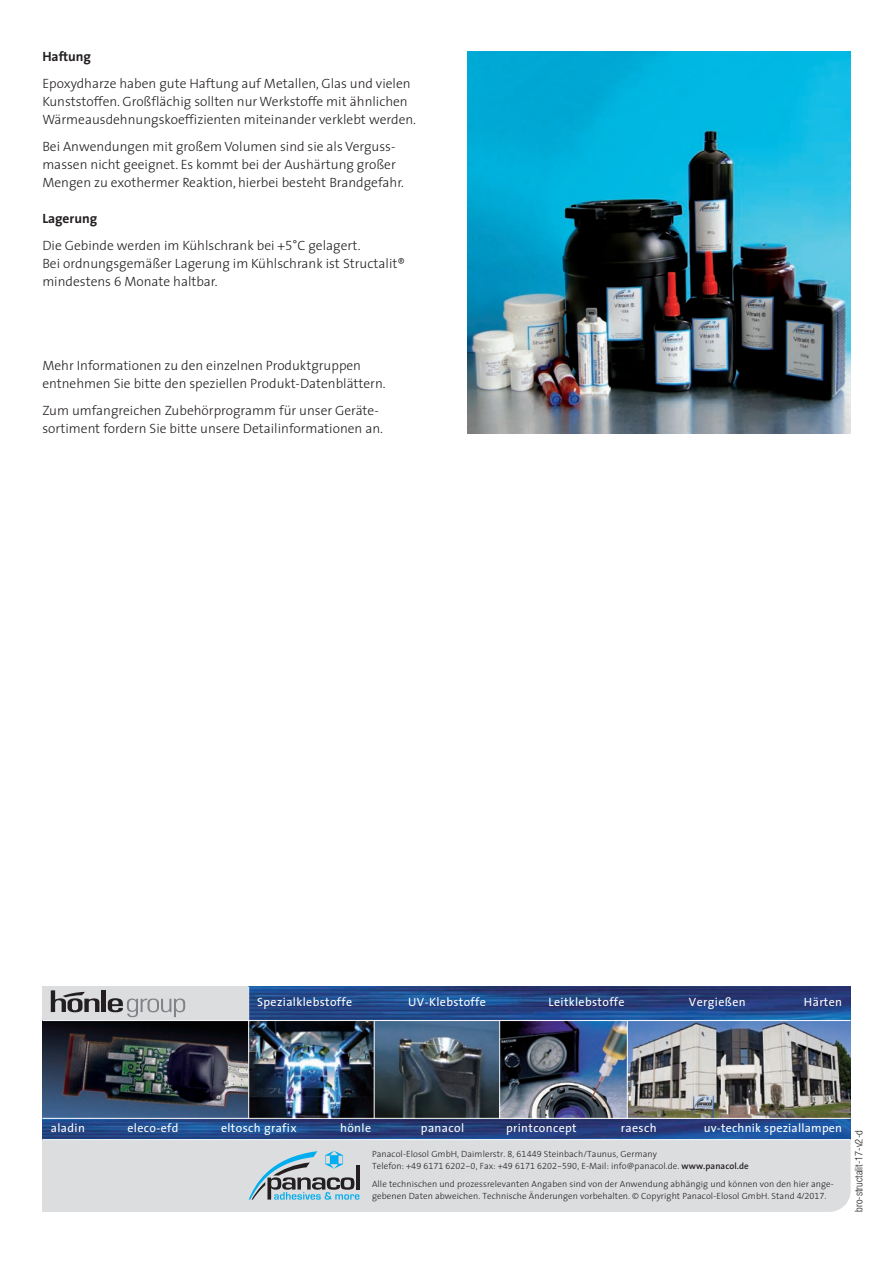
<style>
.page{position:relative;width:893px;height:1263px;background:#fff}
.page>*{position:absolute;margin:0;border:0;box-sizing:border-box;transform-origin:0 0}
.t1{font:300 13.5px/18px "The Sans";color:#231f20}
.t2{font:700 13.5px "The Sans";color:#231f20}
.t3{font:12px "The Sans";letter-spacing:.03em;color:#fff}
.t4{font:300 condensed 10.5px "Helvetica Neue";color:#231f20}
.t5{font:300 9px/12px "The Sans";letter-spacing:.01em;color:#231f20}
.s1{font-weight:700}
.s2{font-family:"The Sans Light Expert";font-weight:400}
.s3{font-weight:600}
</style>
<div class="page">
<img style="left:468px;top:51px;width:382px;height:383px">
<div style="left:42px;top:987px;width:221px;height:51px;background:#dcdddf"></div>
<hr style="left:102px;top:990px;width:4px;height:22px;background:#231f20">
<svg style="left:108px;top:998px;width:77px;height:19px"></svg>
<svg style="left:51px;top:990px;width:48px;height:22px"></svg>
<img style="left:249px;top:987px;width:601px;height:33px">
<div style="left:42px;top:1093px;width:808px;height:119px;background:#dcdddf;border-radius:21px"></div>
<div style="left:42px;top:1093px;width:718px;height:119px;background:#dcdddf"></div>
<img style="left:42px;top:1119px;width:808px;height:20px">
<img style="left:42px;top:1021px;width:206px;height:97px">
<img style="left:249px;top:1021px;width:125px;height:97px">
<svg style="left:375px;top:1021px;width:124px;height:97px"></svg>
<img style="left:500px;top:1021px;width:127px;height:97px">
<img style="left:628px;top:1021px;width:222px;height:97px">
<svg style="left:249px;top:1151px;width:110px;height:49px"></svg>
<hr style="left:42px;top:1118px;width:808px;height:1px;background:#fff">
<hr style="left:248px;top:987px;width:1px;height:131px;background:#fff">
<hr style="left:374px;top:1021px;width:1px;height:97px;background:#fff">
<hr style="left:499px;top:1021px;width:1px;height:97px;background:#fff">
<hr style="left:627px;top:1021px;width:1px;height:97px;background:#fff">
<hr style="left:42px;top:1020px;width:808px;height:1px;background:#fff">
<hr style="left:42px;top:1139px;width:808px;height:1px;background:#fff">
<p class="t2" style="left:42px;top:51px;width:50px">Haftung</p>
<p class="t1" style="left:42px;top:76px;width:375px">Epoxydharze haben gute Haftung auf Metallen, Glas und vielen<br>Kunststoffen. Großflächig sollten nur Werkstoffe mit ähnlichen<br>Wärmeausdehnungskoeffizienten miteinander verklebt werden.</p>
<p class="t1" style="left:42px;top:139px;width:363px">Bei Anwendungen mit großem Volumen sind sie als Verguss&shy;massen nicht geeignet. Es kommt bei der Aushärtung großer<br>Mengen zu exothermer Reaktion, hierbei besteht Brandgefahr.</p>
<p class="t1" style="left:42px;top:207px;width:320px;line-height:27px"><span class="s1">Lagerung<br></span>Die Gebinde werden im Kühlschrank bei +<span class="s2">5</span>°C gelagert.</p>
<p class="t1" style="left:42px;top:256px;width:364px">Bei ordnungsgemäßer Lagerung im Kühlschrank ist Structalit® mindestens <span class="s2">6</span> Monate haltbar.</p>
<p class="t1" style="left:42px;top:358px;width:345px">Mehr Informationen zu den einzelnen Produktgruppen entnehmen Sie bitte den speziellen Produkt-Datenblättern.</p>
<p class="t1" style="left:42px;top:403px;width:342px">Zum umfangreichen Zubehörprogramm für unser Geräte&shy;sortiment fordern Sie bitte unsere Detailinformationen an.</p>
<p class="t3" style="left:257px;top:997px;width:96px">Spezialklebstoffe</p>
<p class="t3" style="left:408px;top:997px;width:79px">UV-Klebstoffe</p>
<p class="t3" style="left:548px;top:997px;width:77px">Leitklebstoffe</p>
<p class="t3" style="left:689px;top:997px;width:58px">Vergießen</p>
<p class="t3" style="left:783px;top:997px;width:58px">Vergießen</p>
<p class="t3" style="left:783px;top:997px;width:58px">Vergießen</p>
<p class="t3" style="left:804px;top:997px;width:40px">Härten</p>
<p class="t3" style="left:51px;top:1123px;width:36px">aladin</p>
<p class="t3" style="left:127px;top:1123px;width:52px">eleco-efd</p>
<p class="t3" style="left:221px;top:1123px;width:77px">eltosch grafix</p>
<p class="t3" style="left:340px;top:1123px;width:33px">hönle</p>
<p class="t3" style="left:421px;top:1123px;width:45px">panacol</p>
<p class="t3" style="left:506px;top:1123px;width:72px">printconcept</p>
<p class="t3" style="left:621px;top:1123px;width:37px">raesch</p>
<p class="t3" style="left:703px;top:1123px;width:140px">uv-technik speziallampen</p>
<p class="t5" style="left:372px;top:1149px;width:378px">Panacol-Elosol GmbH, Daimlerstr. <span class="s2">8</span>, <span class="s2">61449</span> Steinbach/Taunus, Germany<br>Telefon: +<span class="s2">49 6171 6202-0</span>, Fax: +<span class="s2">49 6171 6202-590</span>, E-Mail: info@panacol.de. <span class="s3">www.panacol.de</span></p>
<p class="t5" style="left:372px;top:1179px;width:463px">Alle technischen und prozessrelevanten Angaben sind von der Anwendung abhängig und können von den hier ange&shy;gebenen Daten abweichen. Technische Änderungen vorbehalten. © Copyright Panacol-Elosol GmbH. Stand <span class="s2">4/2017.</span></p>
<p class="t4" style="left:854px;top:1212px;width:83px;rotate:-90deg">bro-structalit-17-v2-d</p>
</div>
